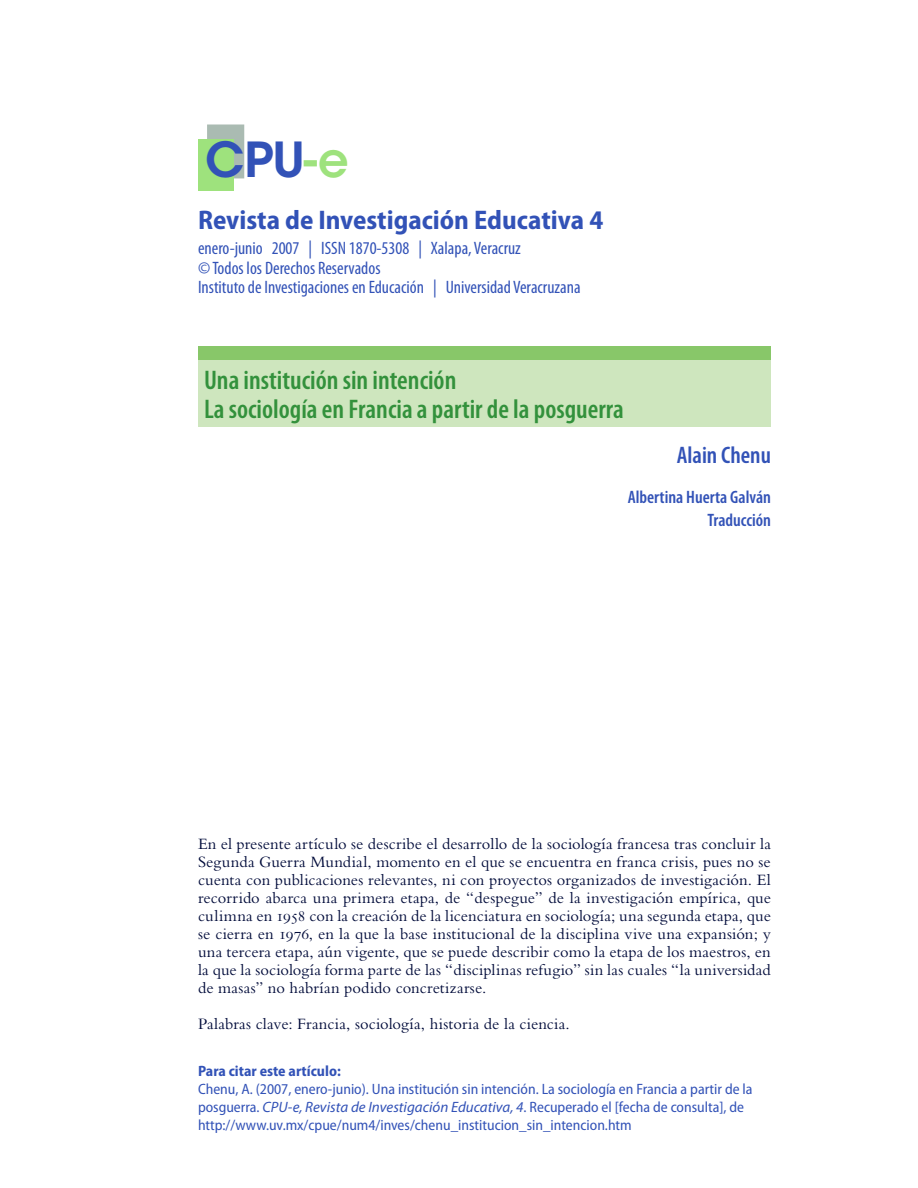
<style>
.page{position:relative;width:918px;height:1188px;background:#fff}
.page>*{position:absolute;margin:0;border:0;box-sizing:border-box;transform-origin:0 0}
.t1{font:600 48px "ITC Avant Garde Std";color:#3252b7}
.t2{font:600 condensed 27px/28.5px "Myriad Pro";color:#33913c}
.t3{font:700 semi-condensed 27px "Myriad Pro";color:#3252b7}
.t4{font:600 condensed 24px "Myriad Pro";color:#3252b7}
.t5{font:condensed 18px/19.5px "Myriad Pro";color:#3252b7}
.t6{font:600 condensed 18px/22.5px "Myriad Pro";color:#3252b7;text-align:right}
.t7{font:16.5px/18px "Bembo Std";letter-spacing:.01em;color:#000b3a;text-align:justify}
.t8{font:semi-condensed 15px/18px "Myriad Pro";color:#3252b7}
.t9{font:700 semi-condensed 15px "Myriad Pro";color:#3252b7}
.s1{color:#9ee27d}
.s2{font-style:italic;font-stretch:normal}
</style>
<div class="page">
<div style="left:208px;top:125px;width:36px;height:53px;background:#aabbb2"></div>
<div style="left:207px;top:124px;width:37px;height:54px;border:2px solid #aabbb2"></div>
<div style="left:198px;top:139px;width:35px;height:52px;background:#9ee27d"></div>
<div style="left:198px;top:360px;width:573px;height:67px;background:#cee6be"></div>
<div style="left:198px;top:346px;width:573px;height:14px;background:#88c769"></div>
<h1 class="t1" style="left:205px;top:129px;width:145px">CPU<span class="s1">-e</span></h1>
<h2 class="t3" style="left:198px;top:205px;width:407px">Revista de Investigación Educativa 4</h2>
<p class="t5" style="left:198px;top:238px;width:384px">enero-junio 2007 | ISSN 1870-5308 | Xalapa, Veracruz<br>©Todos los Derechos Reservados<br>Instituto de Investigaciones en Educación | Universidad Veracruzana</p>
<h2 class="t2" style="left:204px;top:366px;width:421px">Una institución sin intención<br>La sociología en Francia a partir de la posguerra</h2>
<h3 class="t4" style="left:677px;top:440px;width:96px">Alain Chenu</h3>
<p class="t6" style="left:628px;top:486px;width:145px">Albertina Huerta Galván<br>Traducción</p>
<p class="t7" style="left:198px;top:835px;width:574px">En el presente artículo se describe el desarrollo de la sociología francesa tras concluir la Segunda Guerra Mundial, momento en el que se encuentra en franca crisis, pues no se cuenta con publicaciones relevantes, ni con proyectos organizados de investigación. El recorrido abarca una primera etapa, de “despegue” de la investigación empírica, que culimna en 1958 con la creación de la licenciatura en sociología; una segunda etapa, que se cierra en 1976, en la que la base institucional de la disciplina vive una expansión; y una tercera etapa, aún vigente, que se puede describir como la etapa de los maestros, en la que la sociología forma parte de las “disciplinas refugio” sin las cuales “la universidad de masas” no habrían podido concretizarse.</p>
<p class="t7" style="left:198px;top:1015px;width:373px">Palabras clave: Francia, sociología, historia de la ciencia.</p>
<p class="t9" style="left:198px;top:1063px;width:144px">Para citar este artículo:</p>
<p class="t8" style="left:198px;top:1081px;width:556px">Chenu, A. (2007, enero-junio). Una institución sin intención. La sociología en Francia a partir de la posguerra. <span class="s2">CPU-e, Revista de Investigación Educativa, 4</span>. Recuperado el [fecha de consulta], de http://www.uv.mx/cpue/num4/inves/chenu_institucion_sin_intencion.htm</p>
</div>
